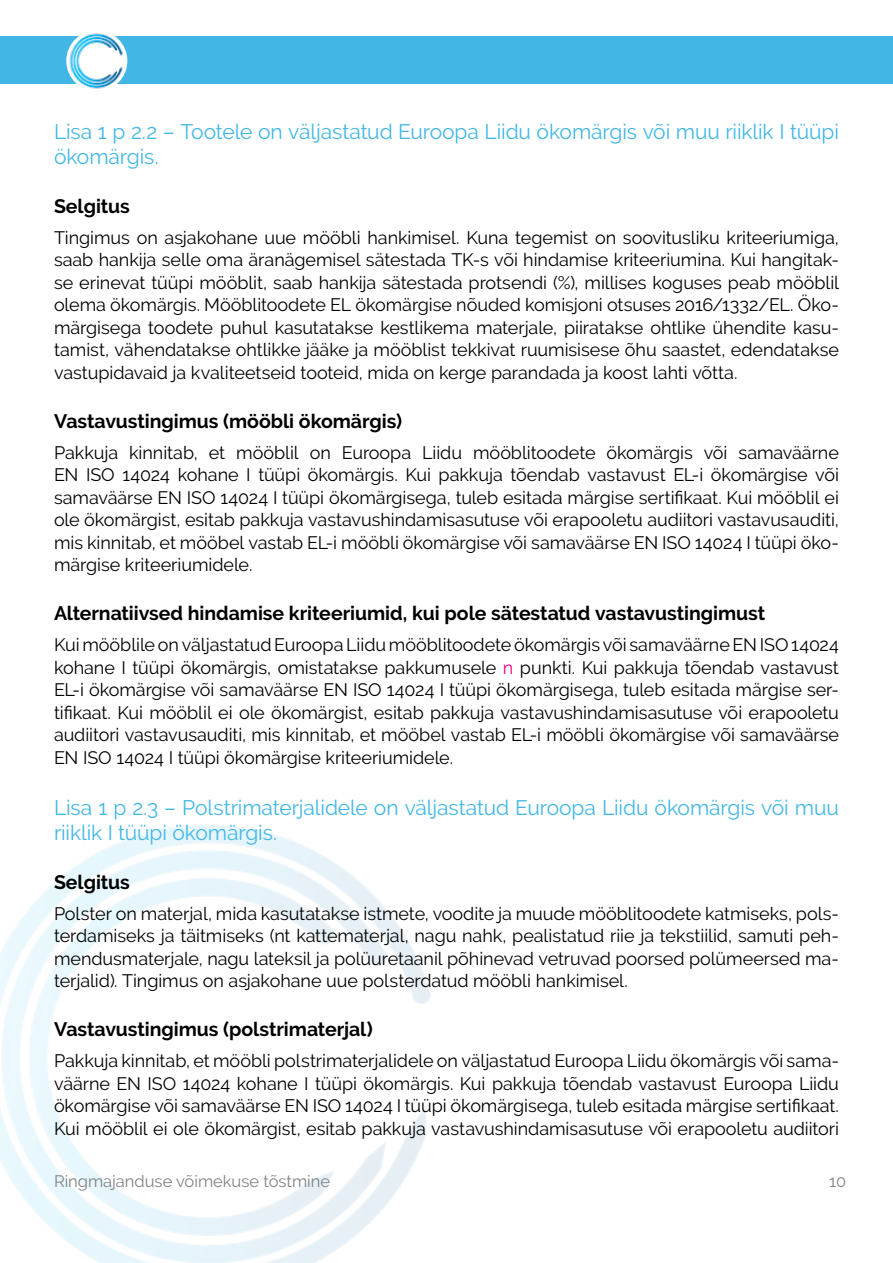
<style>
.page{position:relative;width:893px;height:1263px;background:#fff}
.page>*{position:absolute;margin:0;border:0;box-sizing:border-box;transform-origin:0 0}
.t1{font:21px/25.2px "Raleway";letter-spacing:-.005em;color:#42b7e6}
.t2{font:700 19.5px "Raleway";letter-spacing:-.005em;color:#000}
.t3{font:18px/22.5px "Raleway";letter-spacing:-.005em;color:#000;text-align:justify}
.t4{font:16.5px "Raleway";color:#808285}
.s1{color:#ec008c}
</style>
<div class="page">
<div style="left:0;top:36px;width:893px;height:48px;background:#42b7e6"></div>
<img style="left:66px;top:33px;width:62px;height:56px">
<img style="left:0;top:825px;width:431px;height:438px">
<p class="t1" style="left:54px;top:119px;width:786px">Lisa 1 p 2.2 – Tootele on väljastatud Euroopa Liidu ökomärgis või muu riiklik I tüüpi ökomärgis.</p>
<p class="t2" style="left:54px;top:195px;width:77px">Selgitus</p>
<p class="t3" style="left:54px;top:226px;width:787px">Tingimus on asjakohane uue mööbli hankimisel. Kuna tegemist on soovitusliku kriteeriumiga, saab hankija selle oma äranägemisel sätestada TK-s või hindamise kriteeriumina. Kui hangitak&shy;se erinevat tüüpi mööblit, saab hankija sätestada protsendi (%), millises koguses peab mööblil olema ökomärgis. Mööblitoodete EL ökomärgise nõuded komisjoni otsuses 2016/1332/EL. Öko&shy;märgisega toodete puhul kasutatakse kestlikema materjale, piiratakse ohtlike ühendite kasu&shy;tamist, vähendatakse ohtlikke jääke ja mööblist tekkivat ruumisisese õhu saastet, edendatakse vastupidavaid ja kvaliteetseid tooteid, mida on kerge parandada ja koost lahti võtta.</p>
<p class="t2" style="left:54px;top:410px;width:350px">Vastavustingimus (mööbli ökomärgis)</p>
<p class="t3" style="left:54px;top:441px;width:786px">Pakkuja kinnitab, et mööblil on Euroopa Liidu mööblitoodete ökomärgis või samaväärne EN ISO 14024 kohane I tüüpi ökomärgis. Kui pakkuja tõendab vastavust EL-i ökomärgise või samaväärse EN ISO 14024 I tüüpi ökomärgisega, tuleb esitada märgise sertifikaat. Kui mööblil ei ole ökomärgist, esitab pakkuja vastavushindamisasutuse või erapooletu audiitori vastavusauditi, mis kinnitab, et mööbel vastab EL-i mööbli ökomärgise või samaväärse EN ISO 14024 I tüüpi öko&shy;märgise kriteeriumidele.</p>
<p class="t2" style="left:54px;top:602px;width:713px">Alternatiivsed hindamise kriteeriumid, kui pole sätestatud vastavustingimust</p>
<p class="t3" style="left:54px;top:634px;width:786px">Kui mööblile on väljastatud Euroopa Liidu mööblitoodete ökomärgis või samaväärne EN ISO 14024 kohane I tüüpi ökomärgis, omistatakse pakkumusele <span class="s1">n</span> punkti. Kui pakkuja tõendab vastavust EL-i ökomärgise või samaväärse EN ISO 14024 I tüüpi ökomärgisega, tuleb esitada märgise ser&shy;tifikaat. Kui mööblil ei ole ökomärgist, esitab pakkuja vastavushindamisasutuse või erapooletu audiitori vastavusauditi, mis kinnitab, et mööbel vastab EL-i mööbli ökomärgise või samaväärse EN ISO 14024 I tüüpi ökomärgise kriteeriumidele.</p>
<p class="t1" style="left:54px;top:794px;width:786px">Lisa 1 p 2.3 – Polstrimaterjalidele on väljastatud Euroopa Liidu ökomärgis või muu riiklik I tüüpi ökomärgis.</p>
<p class="t2" style="left:54px;top:871px;width:77px">Selgitus</p>
<p class="t3" style="left:54px;top:902px;width:786px">Polster on materjal, mida kasutatakse istmete, voodite ja muude mööblitoodete katmiseks, pols&shy;terdamiseks ja täitmiseks (nt kattematerjal, nagu nahk, pealistatud riie ja tekstiilid, samuti peh&shy;mendusmaterjale, nagu lateksil ja polüuretaanil põhinevad vetruvad poorsed polümeersed ma&shy;terjalid). Tingimus on asjakohane uue polsterdatud mööbli hankimisel.</p>
<p class="t2" style="left:54px;top:1018px;width:320px">Vastavustingimus (polstrimaterjal)</p>
<p class="t3" style="left:54px;top:1049px;width:786px;text-align:left">Pakkuja kinnitab, et mööbli polstrimaterjalidele on väljastatud Euroopa Liidu ökomärgis või sama&shy;väärne EN ISO 14024 kohane I tüüpi ökomärgis. Kui pakkuja tõendab vastavust Euroopa Liidu ökomärgise või samaväärse EN ISO 14024 I tüüpi ökomärgisega, tuleb esitada märgise sertifikaat.<br>Kui mööblil ei ole ökomärgist, esitab pakkuja vastavushindamisasutuse või erapooletu audiitori</p>
<p class="t4" style="left:54px;top:1171px;width:278px">Ringmajanduse võimekuse tõstmine</p>
<p class="t4" style="left:829px;top:1171px;width:19px">10</p>
</div>
